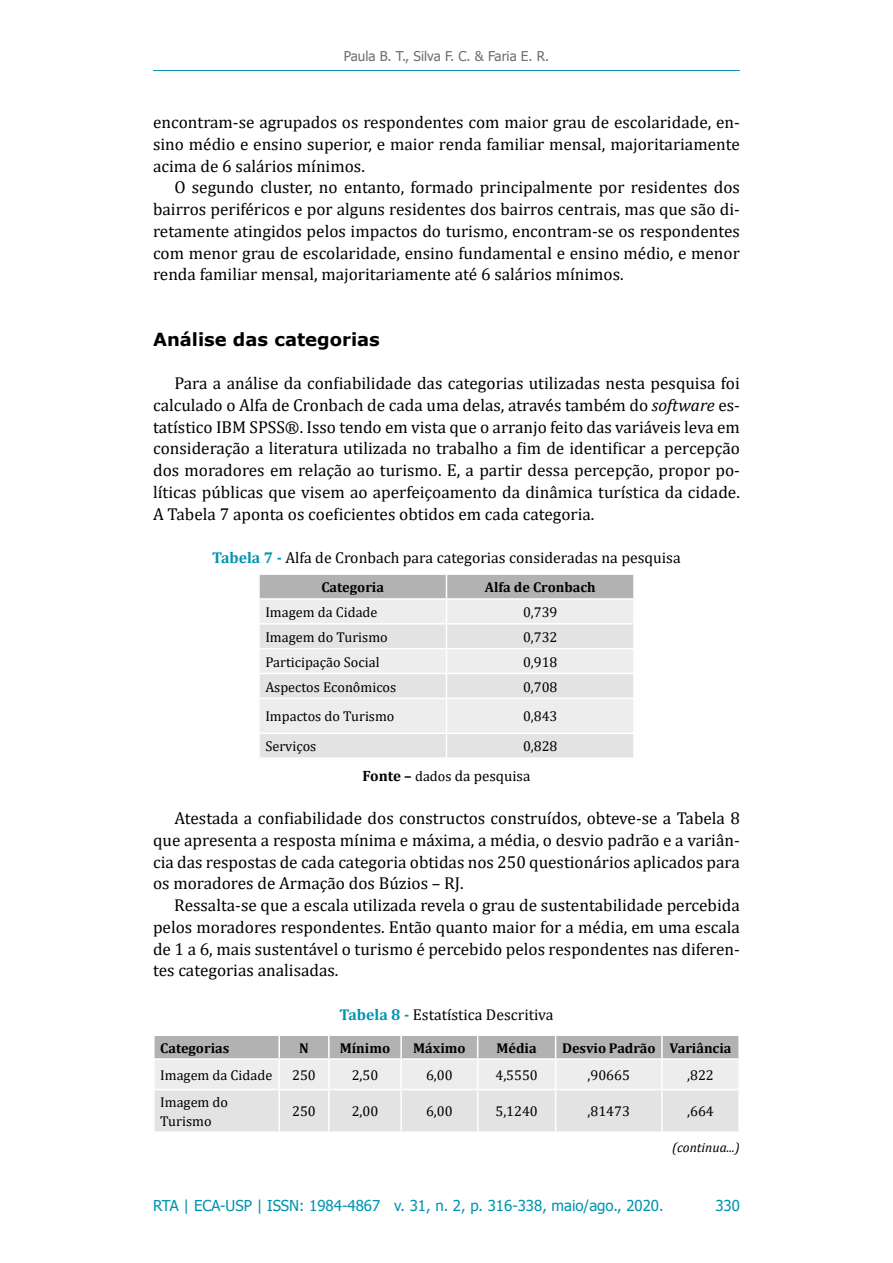
<style>
.page{position:relative;width:893px;height:1263px;background:#fff}
.page>*{position:absolute;margin:0;border:0;box-sizing:border-box;transform-origin:0 0}
.t1{font:700 18px "Verdana";color:#000}
.t2{font:17.25px/21.8px "Cambria";color:#000;text-align:justify}
.t3{font:15.75px "Cambria";color:#000}
.t4{font:15px "Tahoma";color:#0095ad}
.t5{font:15px "Cambria";color:#000}
.t6{font:14.25px/18.8px "Cambria";color:#000}
.t7{font:700 14.25px "Cambria";color:#000}
.t8{font:13.5px "Tahoma";color:#706f6f}
.t9{font:italic 13.5px "Cambria";color:#000}
.s1{font-style:italic}
.s2{font-weight:700;color:#0095ad}
.s3{font-weight:700}
.s4{font-size:14.25px}
</style>
<div class="page">
<hr style="left:153px;top:70px;width:587px;height:1px;background:#0095ad">
<svg style="left:260px;top:699px;width:373px;height:58px;background:#e8e8e8"></svg>
<svg style="left:259px;top:575px;width:375px;height:123px;background:#dedede"></svg>
<hr style="left:446px;top:699px;width:1px;height:33px;background:#fff">
<svg style="left:446px;top:734px;width:1px;height:23px"></svg>
<hr style="left:258px;top:598px;width:188px;height:2px;background:#fff">
<hr style="left:446px;top:598px;width:189px;height:2px;background:#fff">
<hr style="left:258px;top:623px;width:188px;height:1px;background:#fff">
<hr style="left:258px;top:624px;width:2px;height:24px;background:#fff">
<hr style="left:446px;top:623px;width:189px;height:1px;background:#fff">
<hr style="left:633px;top:624px;width:2px;height:24px;background:#fff">
<hr style="left:258px;top:648px;width:188px;height:1px;background:#fff">
<hr style="left:446px;top:648px;width:189px;height:1px;background:#fff">
<hr style="left:258px;top:673px;width:188px;height:1px;background:#fff">
<hr style="left:258px;top:674px;width:2px;height:24px;background:#fff">
<hr style="left:446px;top:673px;width:189px;height:1px;background:#fff">
<hr style="left:633px;top:674px;width:2px;height:24px;background:#fff">
<hr style="left:258px;top:732px;width:188px;height:2px;background:#fff">
<hr style="left:446px;top:732px;width:189px;height:2px;background:#fff">
<svg style="left:155px;top:1035px;width:583px;height:96px;background:#dbdbdb"></svg>
<hr style="left:661px;top:1060px;width:2px;height:29px;background:#fff">
<hr style="left:278px;top:1090px;width:2px;height:41px;background:#fff">
<hr style="left:328px;top:1090px;width:2px;height:41px;background:#fff">
<hr style="left:400px;top:1090px;width:2px;height:41px;background:#fff">
<hr style="left:477px;top:1090px;width:1px;height:41px;background:#fff">
<hr style="left:555px;top:1090px;width:1px;height:41px;background:#fff">
<hr style="left:661px;top:1090px;width:2px;height:41px;background:#fff">
<hr style="left:153px;top:1058px;width:126px;height:2px;background:#fff">
<hr style="left:279px;top:1058px;width:50px;height:2px;background:#fff">
<hr style="left:329px;top:1058px;width:72px;height:2px;background:#fff">
<hr style="left:401px;top:1058px;width:77px;height:2px;background:#fff">
<hr style="left:478px;top:1058px;width:78px;height:2px;background:#fff">
<hr style="left:556px;top:1058px;width:106px;height:2px;background:#fff">
<hr style="left:662px;top:1058px;width:78px;height:2px;background:#fff">
<hr style="left:153px;top:1089px;width:126px;height:1px;background:#fff">
<hr style="left:279px;top:1089px;width:50px;height:1px;background:#fff">
<hr style="left:329px;top:1089px;width:72px;height:1px;background:#fff">
<hr style="left:401px;top:1089px;width:77px;height:1px;background:#fff">
<hr style="left:478px;top:1089px;width:78px;height:1px;background:#fff">
<hr style="left:556px;top:1089px;width:106px;height:1px;background:#fff">
<hr style="left:662px;top:1089px;width:78px;height:1px;background:#fff">
<p class="t8" style="left:344px;top:47px;width:207px">Paula B. T., Silva F. C. &amp; Faria E. R.</p>
<p class="t2" style="left:153px;top:111px;width:588px">encontram-se agrupados os respondentes com maior grau de escolaridade, en&shy;sino médio e ensino superior, e maior renda familiar mensal, majoritariamente acima de 6 salários mínimos.</p>
<p class="t2" style="left:153px;top:176px;width:588px;text-indent:21px">O segundo cluster, no entanto, formado principalmente por residentes dos bairros periféricos e por alguns residentes dos bairros centrais, mas que são di&shy;retamente atingidos pelos impactos do turismo, encontram-se os respondentes com menor grau de escolaridade, ensino fundamental e ensino médio, e menor renda familiar mensal, majoritariamente até 6 salários mínimos.</p>
<p class="t1" style="left:153px;top:326px;width:228px">Análise das categorias</p>
<p class="t2" style="left:153px;top:372px;width:588px;text-indent:21px">Para a análise da confiabilidade das categorias utilizadas nesta pesquisa foi calculado o Alfa de Cronbach de cada uma delas, através também do <span class="s1">software</span> es&shy;tatístico IBM SPSS®. Isso tendo em vista que o arranjo feito das variáveis leva em consideração a literatura utilizada no trabalho a fim de identificar a percepção dos moradores em relação ao turismo. E, a partir dessa percepção, propor po&shy;líticas públicas que visem ao aperfeiçoamento da dinâmica turística da cidade.<br>A Tabela 7 aponta os coeficientes obtidos em cada categoria.</p>
<p class="t3" style="left:212px;top:548px;width:470px"><span class="s2">Tabela 7 -</span> Alfa de Cronbach para categorias consideradas na pesquisa</p>
<p class="t7" style="left:321px;top:577px;width:64px">Categoria</p>
<p class="t7" style="left:485px;top:577px;width:112px">Alfa de Cronbach</p>
<p class="t6" style="left:265px;top:603px;width:114px">Imagem da Cidade</p>
<p class="t6" style="left:523px;top:603px;width:36px">0,739</p>
<p class="t6" style="left:265px;top:627px;width:124px">Imagem do Turismo</p>
<p class="t6" style="left:523px;top:627px;width:36px">0,732</p>
<p class="t6" style="left:265px;top:652px;width:116px">Participação Social</p>
<p class="t6" style="left:523px;top:652px;width:36px">0,918</p>
<p class="t6" style="left:265px;top:677px;width:132px">Aspectos Econômicos</p>
<p class="t6" style="left:523px;top:677px;width:36px">0,708</p>
<p class="t6" style="left:265px;top:707px;width:131px">Impactos do Turismo</p>
<p class="t6" style="left:523px;top:707px;width:36px">0,843</p>
<p class="t6" style="left:265px;top:737px;width:53px">Serviços</p>
<p class="t6" style="left:523px;top:737px;width:36px">0,828</p>
<p class="t5" style="left:363px;top:767px;width:169px"><span class="s3">Fonte –</span> <span class="s4">dados</span> da pesquisa</p>
<p class="t2" style="left:153px;top:807px;width:588px;text-indent:21px">Atestada a confiabilidade dos constructos construídos, obteve-se a Tabela 8 que apresenta a resposta mínima e máxima, a média, o desvio padrão e a variân&shy;cia das respostas de cada categoria obtidas nos 250 questionários aplicados para os moradores de Armação dos Búzios – RJ.</p>
<p class="t2" style="left:153px;top:894px;width:588px;text-indent:21px">Ressalta-se que a escala utilizada revela o grau de sustentabilidade percebida pelos moradores respondentes. Então quanto maior for a média, em uma escala de 1 a 6, mais sustentável o turismo é percebido pelos respondentes nas diferen&shy;tes categorias analisadas.</p>
<p class="t3" style="left:340px;top:1005px;width:215px"><span class="s2">Tabela 8 -</span> Estatística Descritiva</p>
<p class="t7" style="left:160px;top:1038px;width:71px">Categorias</p>
<p class="t7" style="left:299px;top:1038px;width:11px">N</p>
<p class="t7" style="left:340px;top:1038px;width:52px">Mínimo</p>
<p class="t7" style="left:413px;top:1038px;width:54px">Máximo</p>
<p class="t7" style="left:496px;top:1038px;width:42px">Média</p>
<p class="t7" style="left:562px;top:1038px;width:171px">Desvio Padrão Variância</p>
<p class="t6" style="left:160px;top:1065px;width:114px">Imagem da Cidade</p>
<p class="t6" style="left:292px;top:1065px;width:25px">250</p>
<p class="t6" style="left:352px;top:1065px;width:28px">2,50</p>
<p class="t6" style="left:426px;top:1065px;width:28px">6,00</p>
<p class="t6" style="left:495px;top:1065px;width:44px">4,5550</p>
<p class="t6" style="left:588px;top:1065px;width:44px">,90665</p>
<p class="t6" style="left:687px;top:1065px;width:28px">,822</p>
<p class="t6" style="left:160px;top:1093px;width:69px">Imagem do<br>Turismo</p>
<p class="t6" style="left:292px;top:1102px;width:25px">250</p>
<p class="t6" style="left:352px;top:1102px;width:28px">2,00</p>
<p class="t6" style="left:426px;top:1102px;width:28px">6,00</p>
<p class="t6" style="left:495px;top:1102px;width:44px">5,1240</p>
<p class="t6" style="left:588px;top:1102px;width:44px">,81473</p>
<p class="t6" style="left:687px;top:1102px;width:28px">,664</p>
<p class="t9" style="left:672px;top:1137px;width:69px">(continua...)</p>
<p class="t4" style="left:153px;top:1196px;width:512px">RTA | ECA-USP | ISSN: 1984-4867 v. 31, n. 2, p. 316-338, maio/ago., 2020.</p>
<p class="t4" style="left:715px;top:1196px;width:26px">330</p>
</div>
